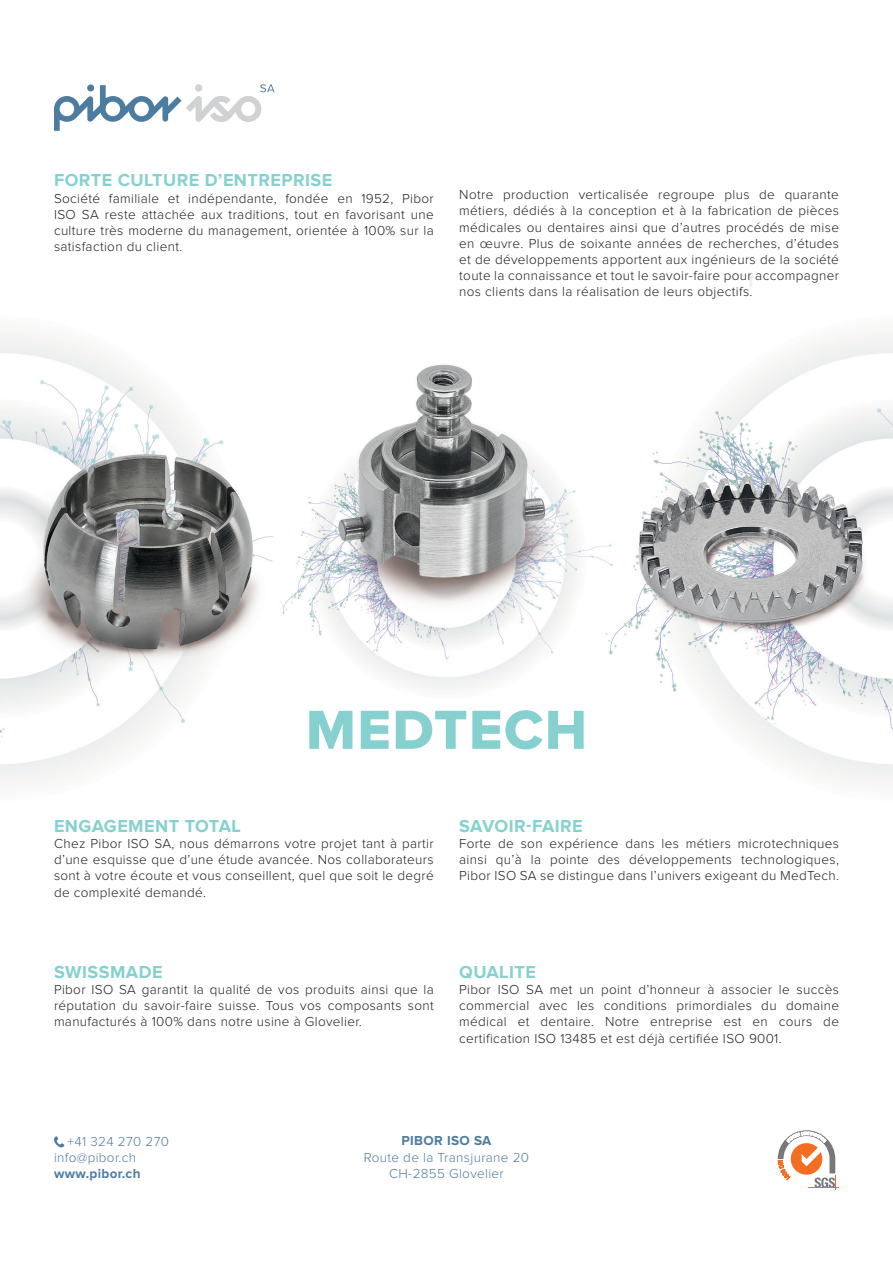
<style>
.page{position:relative;width:893px;height:1263px;background:#fff}
.page>*{position:absolute;margin:0;border:0;box-sizing:border-box;transform-origin:0 0}
.t1{font:57px "Proxima Nova Extrabld";letter-spacing:.025em;color:#86d1cf}
.t2{font:700 18px "Proxima Nova";letter-spacing:.025em;color:#86d1cf}
.t3{font:300 13.5px/16.2px "Proxima Nova";letter-spacing:.025em;color:#231f20;text-align:justify}
.t4{font:300 13.5px/16.2px "Proxima Nova";letter-spacing:.025em;color:#4e7da0}
.t5{font:700 13.5px "Proxima Nova";letter-spacing:.025em;color:#4e7da0}
</style>
<div class="page">
<img style="left:0;top:275px;width:893px;height:889px">
<svg style="left:54px;top:84px;width:221px;height:47px"></svg>
<svg style="left:54px;top:1136px;width:10px;height:11px"></svg>
<hr style="left:808px;top:1187px;width:31px;height:1px;background:#f36e21">
<svg style="left:778px;top:1130px;width:58px;height:60px"></svg>
<h2 class="t2" style="left:54px;top:172px;width:280px">FORTE CULTURE D’ENTREPRISE</h2>
<p class="t3" style="left:54px;top:191px;width:381px">Société familiale et indépendante, fondée en 1952, Pibor ISO SA reste attachée aux traditions, tout en favorisant une culture très moderne du management, orientée à 100% sur la satisfaction du client.</p>
<p class="t3" style="left:459px;top:187px;width:381px">Notre production verticalisée regroupe plus de quarante métiers, dédiés à la conception et à la fabrication de pièces médicales ou dentaires ainsi que d’autres procédés de mise en œuvre. Plus de soixante années de recherches, d’études et de développements apportent aux ingénieurs de la société toute la connaissance et tout le savoir-faire pour accompagner nos clients dans la réalisation de leurs objectifs.</p>
<h1 class="t1" style="left:306px;top:704px;width:283px">MEDTECH</h1>
<h2 class="t2" style="left:54px;top:817px;width:188px">ENGAGEMENT TOTAL</h2>
<p class="t3" style="left:54px;top:836px;width:381px">Chez Pibor ISO SA, nous démarrons votre projet tant à partir d’une esquisse que d’une étude avancée. Nos collaborateurs sont à votre écoute et vous conseillent, quel que soit le degré de complexité demandé.</p>
<h2 class="t2" style="left:459px;top:817px;width:125px">SAVOIR-FAIRE</h2>
<p class="t3" style="left:459px;top:836px;width:381px">Forte de son expérience dans les métiers microtechniques ainsi qu’à la pointe des développements technologiques, Pibor ISO SA se distingue dans l’univers exigeant du MedTech.</p>
<h2 class="t2" style="left:54px;top:963px;width:110px">SWISSMADE</h2>
<p class="t3" style="left:54px;top:982px;width:381px">Pibor ISO SA garantit la qualité de vos produits ainsi que la réputation du savoir-faire suisse. Tous vos composants sont manufacturés à 100% dans notre usine à Glovelier.</p>
<h2 class="t2" style="left:459px;top:963px;width:78px">QUALITE</h2>
<p class="t3" style="left:459px;top:982px;width:381px">Pibor ISO SA met un point d’honneur à associer le succès commercial avec les conditions primordiales du domaine médical et dentaire. Notre entreprise est en cours de certification ISO 13485 et est déjà certifiée ISO 9001.</p>
<p class="t4" style="left:54px;top:1134px;width:117px;text-indent:14px">+41 324 270 270 info@pibor.ch</p>
<p class="t5" style="left:54px;top:1168px;width:88px">www.pibor.ch</p>
<p class="t5" style="left:401px;top:1135px;width:92px">PIBOR ISO SA</p>
<p class="t4" style="left:364px;top:1149px;width:167px;text-align:center">Route de la Transjurane 20<br>CH-2855 Glovelier</p>
</div>
